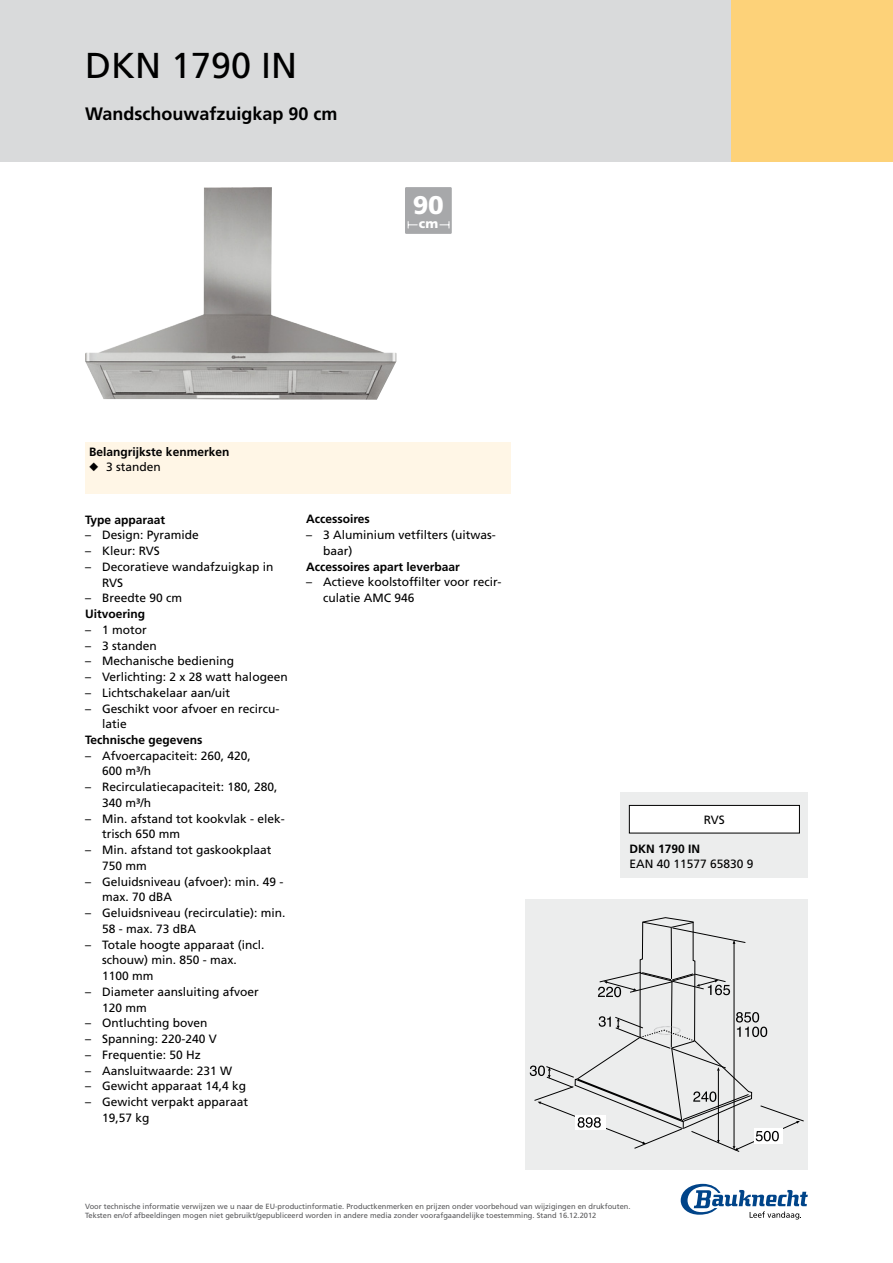
<style>
.page{position:relative;width:893px;height:1263px;background:#fff}
.page>*{position:absolute;margin:0;border:0;box-sizing:border-box;transform-origin:0 0}
.t1{font:36px "Frutiger LT Std";color:#000}
.t2{font:900 25.5px "Frutiger LT";color:#fff}
.t3{font:700 18px "Frutiger LT Std";color:#000}
.t4{font:900 12.9px "Frutiger LT";color:#fff}
.t5{font:12px/15.8px "Frutiger LT Std";color:#000}
.t6{font:700 12px "Frutiger LT Std";color:#000}
.t7{font:7.5px/9px "Frutiger LT Std";color:#58585a}
</style>
<div class="page">
<div style="left:0;top:0;width:893px;height:162px;background:#d9dadb"></div>
<div style="left:731px;top:0;width:162px;height:162px;background:#fdd279"></div>
<img style="left:85px;top:187px;width:311px;height:213px">
<div style="left:405px;top:187px;width:47px;height:47px;background:#a7a8aa"></div>
<svg style="left:408px;top:222px;width:9px;height:6px"></svg>
<svg style="left:440px;top:222px;width:9px;height:6px"></svg>
<div style="left:85px;top:442px;width:425px;height:51px;background:#fff6e6"></div>
<div style="left:525px;top:899px;width:283px;height:270px;background:#eceded"></div>
<svg style="left:530px;top:917px;width:274px;height:234px"></svg>
<div style="left:621px;top:793px;width:187px;height:85px;background:#eceded"></div>
<div style="left:629px;top:805px;width:170px;height:28px;background:#fff"></div>
<div style="left:629px;top:805px;width:171px;height:28px;border:1px solid #000"></div>
<svg style="left:681px;top:1184px;width:127px;height:35px"></svg>
<h1 class="t1" style="left:85px;top:44px;width:214px">DKN 1790 IN</h1>
<h3 class="t3" style="left:85px;top:103px;width:254px">Wandschouwafzuigkap 90 cm</h3>
<h2 class="t2" style="left:413px;top:190px;width:32px">90</h2>
<p class="t4" style="left:419px;top:215px;width:21px">cm</p>
<p class="t6" style="left:89px;top:444px;width:142px">Belangrijkste kenmerken</p>
<p class="t5" style="left:89px;top:459px;width:73px">◆ 3 standen</p>
<p class="t6" style="left:85px;top:512px;width:82px">Type apparaat</p>
<p class="t5" style="left:85px;top:527px;width:115px">– Design: Pyramide</p>
<p class="t5" style="left:85px;top:543px;width:76px">– Kleur: RVS</p>
<p class="t5" style="left:102px;top:559px;width:173px;text-indent:-17px">– Decoratieve wandafzuigkap in<br>RVS</p>
<p class="t5" style="left:85px;top:590px;width:99px">– Breedte 90 cm</p>
<p class="t6" style="left:85px;top:607px;width:62px">Uitvoering</p>
<p class="t5" style="left:85px;top:622px;width:63px">– 1 motor</p>
<p class="t5" style="left:85px;top:637px;width:73px">– 3 standen</p>
<p class="t5" style="left:85px;top:653px;width:151px">– Mechanische bediening</p>
<p class="t5" style="left:85px;top:669px;width:204px">– Verlichting: 2 x 28 watt halogeen</p>
<p class="t5" style="left:85px;top:685px;width:147px">– Lichtschakelaar aan/uit</p>
<p class="t5" style="left:102px;top:700px;width:179px;text-indent:-17px">– Geschikt voor afvoer en recircu&shy;latie</p>
<p class="t6" style="left:85px;top:733px;width:119px">Technische gegevens</p>
<p class="t5" style="left:102px;top:748px;width:150px;text-indent:-17px">– Afvoercapaciteit: 260, 420,<br>600 m³/h</p>
<p class="t5" style="left:102px;top:779px;width:177px;text-indent:-17px">– Recirculatiecapaciteit: 180, 280,<br>340 m³/h</p>
<p class="t5" style="left:102px;top:811px;width:184px;text-indent:-17px">– Min. afstand tot kookvlak - elek&shy;trisch 650 mm</p>
<p class="t5" style="left:102px;top:842px;width:171px;text-indent:-17px">– Min. afstand tot gaskookplaat<br>750 mm</p>
<p class="t5" style="left:102px;top:874px;width:183px;text-indent:-17px">– Geluidsniveau (afvoer): min. 49 - max. 70 dBA</p>
<p class="t5" style="left:102px;top:905px;width:185px;text-indent:-17px">– Geluidsniveau (recirculatie): min.<br>58 - max. 73 dBA</p>
<p class="t5" style="left:102px;top:937px;width:164px;text-indent:-17px">– Totale hoogte apparaat (incl. schouw) min. 850 - max.<br>1100 mm</p>
<p class="t5" style="left:102px;top:984px;width:158px;text-indent:-17px">– Diameter aansluiting afvoer<br>120 mm</p>
<p class="t5" style="left:85px;top:1015px;width:124px">– Ontluchting boven</p>
<p class="t5" style="left:85px;top:1031px;width:133px">– Spanning: 220-240 V</p>
<p class="t5" style="left:85px;top:1047px;width:117px">– Frequentie: 50 Hz</p>
<p class="t5" style="left:85px;top:1063px;width:149px">– Aansluitwaarde: 231 W</p>
<p class="t5" style="left:85px;top:1078px;width:163px">– Gewicht apparaat 14,4 kg</p>
<p class="t5" style="left:102px;top:1094px;width:148px;text-indent:-17px">– Gewicht verpakt apparaat<br>19,57 kg</p>
<p class="t6" style="left:306px;top:512px;width:65px">Accessoires</p>
<p class="t5" style="left:323px;top:527px;width:174px;text-indent:-17px">– 3 Aluminium vetfilters (uitwas&shy;baar)</p>
<p class="t6" style="left:306px;top:559px;width:155px">Accessoires apart leverbaar</p>
<p class="t5" style="left:323px;top:574px;width:180px;text-indent:-17px">– Actieve koolstoffilter voor recir&shy;culatie AMC 946</p>
<p class="t5" style="left:704px;top:812px;width:23px">RVS</p>
<p class="t6" style="left:629px;top:841px;width:72px">DKN 1790 IN</p>
<p class="t5" style="left:629px;top:856px;width:126px">EAN 40 11577 65830 9</p>
<p class="t7" style="left:85px;top:1201px;width:547px">Voor technische informatie verwijzen we u naar de EU-productinformatie. Productkenmerken en prijzen onder voorbehoud van wijzigingen en drukfouten.<br>Teksten en/of afbeeldingen mogen niet gebruikt/gepubliceerd worden in andere media zonder voorafgaandelijke toestemming. Stand 16.12.2012</p>
</div>
